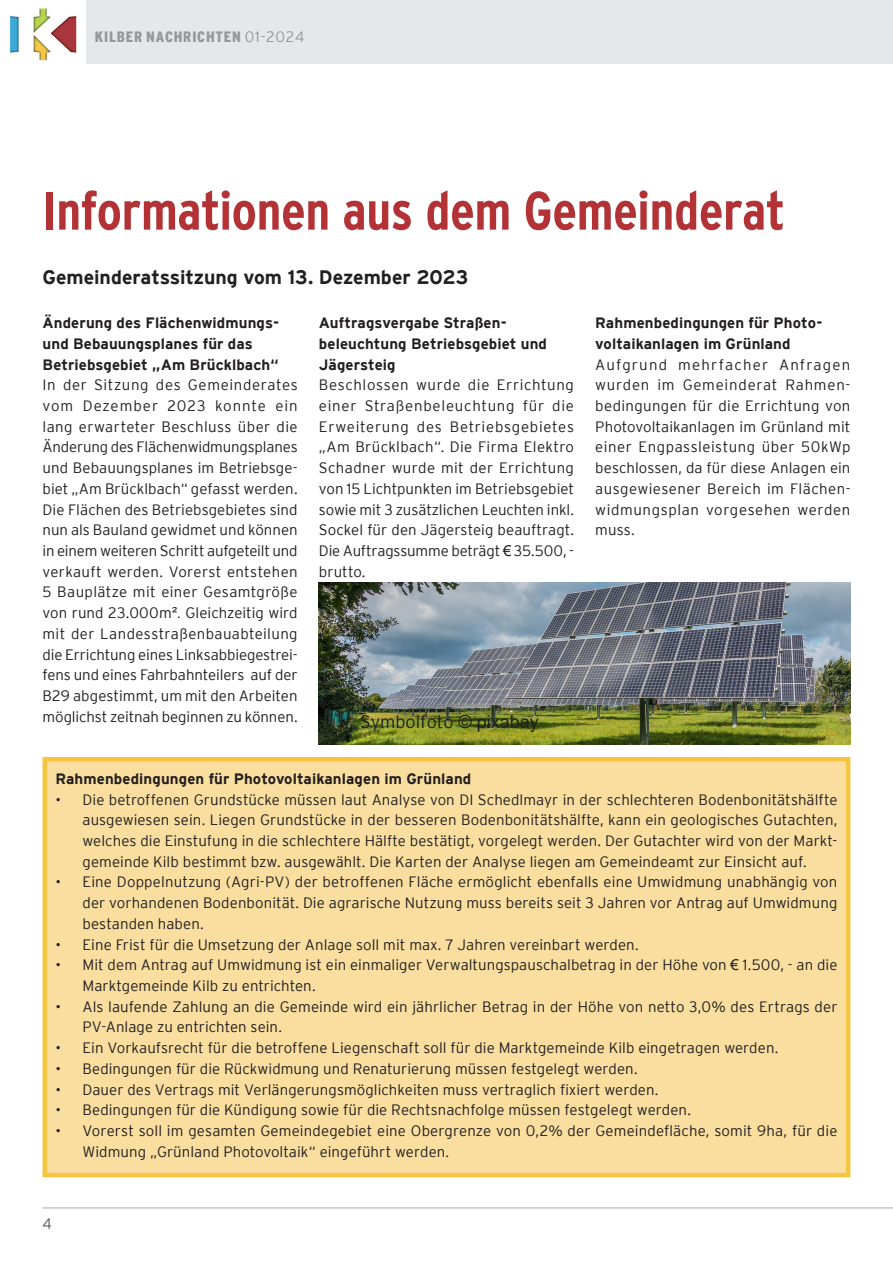
<style>
.page{position:relative;width:893px;height:1263px;background:#fff}
.page>*{position:absolute;margin:0;border:0;box-sizing:border-box;transform-origin:0 0}
.t1{font:700 condensed 54px "Interstate";letter-spacing:-.01em;color:#b23235}
.t2{font:700 19.5px "Interstate";color:#231f20}
.t3{font:300 18px "Interstate";color:#231f20}
.t4{font:300 15px/20.7px "Interstate";letter-spacing:.005em;color:#231f20;text-align:justify}
.t5{font:700 15px/20.7px "Interstate";letter-spacing:.005em;color:#231f20}
.t6{font:900 condensed 15px "Interstate";letter-spacing:.05em;color:#97989c}
.t7{font:300 15px "Interstate";color:#57585a}
.s1{font-weight:300;font-stretch:normal}
.s2{font-family:"Arial";font-weight:400}
</style>
<div class="page">
<div style="left:0;top:0;width:893px;height:64px;background:#e6e7e9"></div>
<img style="left:0;top:0;width:85px;height:64px">
<hr style="left:43px;top:1208px;width:850px;height:1px;background:#a8a9ad">
<div style="left:45px;top:759px;width:803px;height:416px;background:#f9dea0"></div>
<div style="left:43px;top:757px;width:807px;height:420px;border:4px solid #f5c542"></div>
<img style="left:319px;top:583px;width:531px;height:161px">
<p class="t6" style="left:95px;top:29px;width:211px">KILBER NACHRICHTEN <span class="s1">01-2024</span></p>
<h1 class="t1" style="left:43px;top:180px;width:744px">Informationen aus dem Gemeinderat</h1>
<h2 class="t2" style="left:43px;top:266px;width:427px">Gemeinderatssitzung vom 13. Dezember 2023</h2>
<p class="t5" style="left:43px;top:312px;width:238px">Änderung des Flächenwidmungs&shy;und Bebauungsplanes für das<br>Betriebsgebiet „Am Brücklbach“</p>
<p class="t4" style="left:43px;top:374px;width:257px">In der Sitzung des Gemeinderates vom Dezember 2023 konnte ein lang erwarteter Beschluss über die Änderung des Flächenwidmungsplanes und Bebauungsplanes im Betriebsge&shy;biet „Am Brücklbach“ gefasst werden.<br>Die Flächen des Betriebsgebietes sind nun als Bauland gewidmet und können in einem weiteren Schritt aufgeteilt und verkauft werden. Vorerst entstehen 5 Bauplätze mit einer Gesamtgröße von rund 23.000m<span class="s2">².</span> Gleichzeitig wird mit der Landesstraßenbauabteilung die Errichtung eines Linksabbiegestrei&shy;fens und eines Fahrbahnteilers auf der B29 abgestimmt, um mit den Arbeiten möglichst zeitnah beginnen zu können.</p>
<p class="t5" style="left:595px;top:312px;width:229px">Rahmenbedingungen für Photo&shy;voltaikanlagen im Grünland</p>
<p class="t4" style="left:595px;top:354px;width:257px">Aufgrund mehrfacher Anfragen wurden im Gemeinderat Rahmen&shy;bedingungen für die Errichtung von Photovoltaikanlagen im Grünland mit einer Engpassleistung über 50kWp beschlossen, da für diese Anlagen ein ausgewiesener Bereich im Flächen&shy;widmungsplan vorgesehen werden muss.</p>
<p class="t5" style="left:319px;top:312px;width:230px">Auftragsvergabe Straßen&shy;beleuchtung Betriebsgebiet und<br>Jägersteig</p>
<p class="t4" style="left:319px;top:374px;width:257px">Beschlossen wurde die Errichtung einer Straßenbeleuchtung für die Erweiterung des Betriebsgebietes „Am Brücklbach“. Die Firma Elektro Schadner wurde mit der Errichtung von 15 Lichtpunkten im Betriebsgebiet sowie mit 3 zusätzlichen Leuchten inkl.<br>Sockel für den Jägersteig beauftragt.<br>Die Auftragssumme beträgt <span class="s2">€</span> 35.500, - brutto.</p>
<p class="t3" style="left:360px;top:711px;width:180px">Symbolfoto <span class="s2">© pixabay</span></p>
<p class="t5" style="left:56px;top:768px;width:417px">Rahmenbedingungen für Photovoltaikanlagen im Grünland</p>
<p class="t4" style="left:83px;top:789px;width:756px;text-indent:-27px">• Die betroffenen Grundstücke müssen laut Analyse von DI Schedlmayr in der schlechteren Bodenbonitätshälfte ausgewiesen sein. Liegen Grundstücke in der besseren Bodenbonitätshälfte, kann ein geologisches Gutachten, welches die Einstufung in die schlechtere Hälfte bestätigt, vorgelegt werden. Der Gutachter wird von der Markt&shy;gemeinde Kilb bestimmt bzw. ausgewählt. Die Karten der Analyse liegen am Gemeindeamt zur Einsicht auf.</p>
<p class="t4" style="left:83px;top:872px;width:756px;text-indent:-27px">• Eine Doppelnutzung (Agri-PV) der betroffenen Fläche ermöglicht ebenfalls eine Umwidmung unabhängig von der vorhandenen Bodenbonität. Die agrarische Nutzung muss bereits seit 3 Jahren vor Antrag auf Umwidmung bestanden haben.</p>
<p class="t4" style="left:56px;top:934px;width:585px">• Eine Frist für die Umsetzung der Anlage soll mit max. 7 Jahren vereinbart werden.</p>
<p class="t4" style="left:83px;top:954px;width:756px;text-indent:-27px">• Mit dem Antrag auf Umwidmung ist ein einmaliger Verwaltungspauschalbetrag in der Höhe von <span class="s2">€</span> 1.500, - an die<br>Marktgemeinde Kilb zu entrichten.</p>
<p class="t4" style="left:83px;top:996px;width:756px;text-indent:-27px">• Als laufende Zahlung an die Gemeinde wird ein jährlicher Betrag in der Höhe von netto 3,0% des Ertrags der<br>PV-Anlage zu entrichten sein.</p>
<p class="t4" style="left:56px;top:1037px;width:724px">• Ein Vorkaufsrecht für die betroffene Liegenschaft soll für die Marktgemeinde Kilb eingetragen werden.</p>
<p class="t4" style="left:56px;top:1058px;width:584px">• Bedingungen für die Rückwidmung und Renaturierung müssen festgelegt werden.</p>
<p class="t4" style="left:56px;top:1079px;width:604px">• Dauer des Vertrags mit Verlängerungsmöglichkeiten muss vertraglich fixiert werden.</p>
<p class="t4" style="left:56px;top:1099px;width:637px">• Bedingungen für die Kündigung sowie für die Rechtsnachfolge müssen festgelegt werden.</p>
<p class="t4" style="left:83px;top:1120px;width:756px;text-indent:-27px">• Vorerst soll im gesamten Gemeindegebiet eine Obergrenze von 0,2% der Gemeindefläche, somit 9ha, für die<br>Widmung „Grünland Photovoltaik“ eingeführt werden.</p>
<p class="t7" style="left:43px;top:1215px;width:11px">4</p>
</div>
